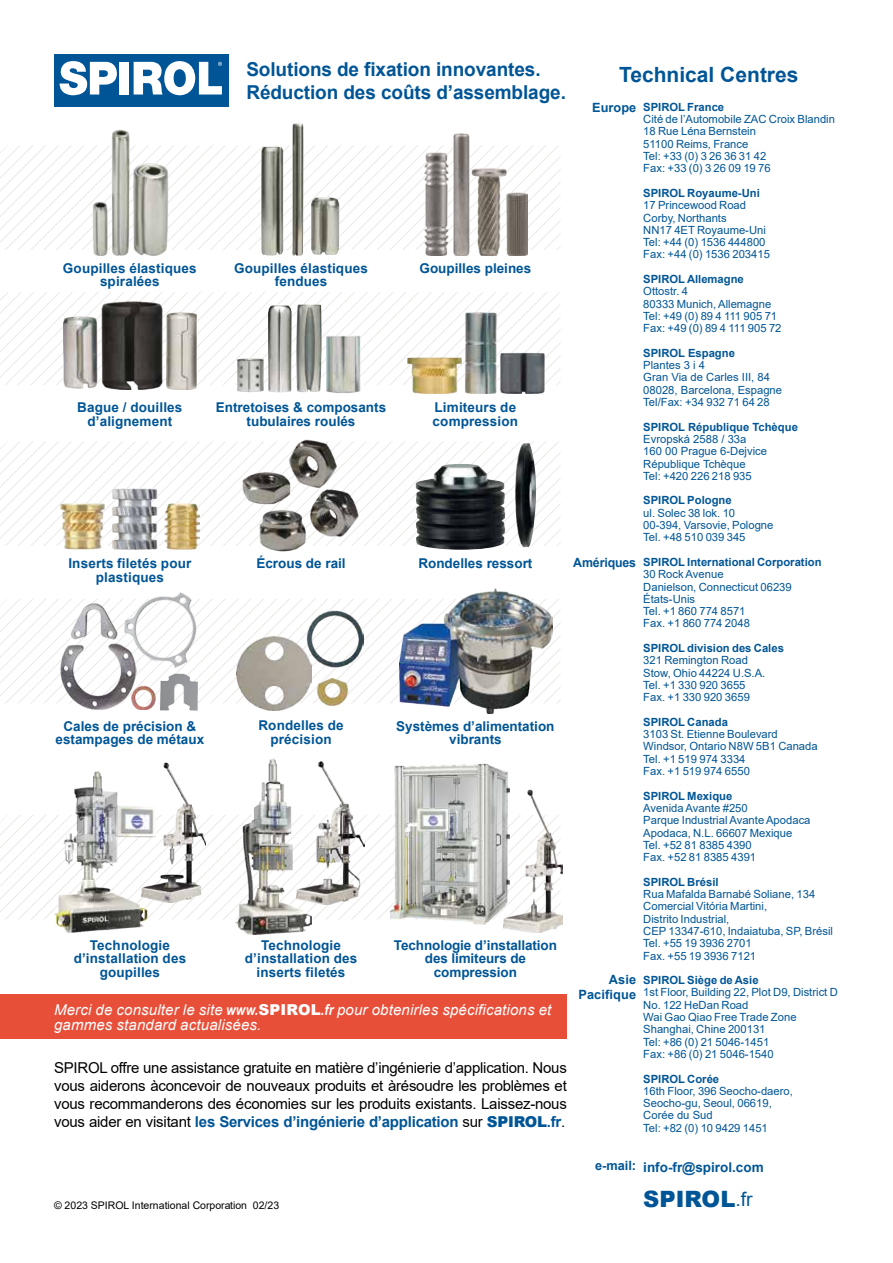
<style>
.page{position:relative;width:893px;height:1263px;background:#fff}
.page>*{position:absolute;margin:0;border:0;box-sizing:border-box;transform-origin:0 0}
.t1{font:900 22.5px "Arial";color:#005596}
.t2{font:700 21px "Arial";color:#005596}
.t3{font:700 19.2px/23.1px "Arial";letter-spacing:-.005em;color:#005596}
.t4{font:15px/18px "Arial";letter-spacing:-.015em;color:#000;text-align:justify}
.t5{font:italic 15px/15px "Arial";letter-spacing:.01em;color:#fff}
.t6{font:700 13.5px/13.5px "Arial";letter-spacing:.01em;color:#005596;text-align:center}
.t7{font:700 12.75px/15.3px "Arial";color:#005596;text-align:right}
.t8{font:11.25px/12.3px "Arial";color:#005596}
.t9{font:700 11.25px "Arial";color:#005596}
.t10{font:10.5px "Arial";color:#000}
.s1{font-weight:400;font-size:19.5px}
.s2{font-family:"Arial Narrow";font-weight:700}
.s3{font-weight:900;font-style:normal}
.s4{font-weight:700;color:#005596}
.s5{font-weight:900;color:#005596}
</style>
<div class="page">
<div style="left:0;top:994px;width:566px;height:45px;background:#e74f39"></div>
<svg style="left:0;top:815px;width:389px;height:105px"></svg>
<svg style="left:0;top:599px;width:400px;height:104px"></svg>
<svg style="left:0;top:441px;width:508px;height:105px"></svg>
<svg style="left:0;top:292px;width:516px;height:93px"></svg>
<svg style="left:0;top:145px;width:425px;height:105px"></svg>
<div style="left:54px;top:54px;width:174px;height:53px;background:#005596"></div>
<div style="left:120px;top:62px;width:9px;height:33px;background:#fff"></div>
<svg style="left:59px;top:61px;width:58px;height:35px"></svg>
<svg style="left:134px;top:61px;width:88px;height:35px"></svg>
<img style="left:236px;top:758px;width:75px;height:176px">
<img style="left:297px;top:762px;width:67px;height:142px">
<img style="left:389px;top:764px;width:121px;height:161px">
<img style="left:503px;top:790px;width:60px;height:142px">
<img style="left:156px;top:763px;width:50px;height:139px">
<img style="left:54px;top:771px;width:102px;height:162px">
<img style="left:88px;top:129px;width:84px;height:127px">
<img style="left:261px;top:123px;width:43px;height:133px">
<img style="left:311px;top:197px;width:28px;height:58px">
<img style="left:425px;top:133px;width:102px;height:123px">
<img style="left:101px;top:301px;width:62px;height:88px">
<img style="left:167px;top:313px;width:30px;height:76px">
<img style="left:63px;top:302px;width:35px;height:87px">
<img style="left:325px;top:303px;width:38px;height:90px">
<img style="left:237px;top:305px;width:86px;height:88px">
<img style="left:464px;top:312px;width:34px;height:81px">
<img style="left:498px;top:312px;width:47px;height:81px">
<img style="left:407px;top:326px;width:55px;height:67px">
<img style="left:242px;top:439px;width:116px;height:113px">
<img style="left:416px;top:443px;width:120px;height:107px">
<img style="left:236px;top:635px;width:75px;height:75px">
<img style="left:307px;top:610px;width:57px;height:57px">
<img style="left:314px;top:673px;width:37px;height:33px">
<img style="left:400px;top:589px;width:152px;height:124px">
<img style="left:158px;top:672px;width:42px;height:39px">
<img style="left:136px;top:685px;width:21px;height:25px">
<img style="left:59px;top:640px;width:77px;height:70px">
<img style="left:67px;top:599px;width:49px;height:43px">
<img style="left:116px;top:592px;width:96px;height:80px">
<img style="left:61px;top:489px;width:96px;height:61px">
<img style="left:157px;top:473px;width:42px;height:76px">
<h3 class="t3" style="left:246px;top:58px;width:321px">Solutions de fixation innovantes.<br>Réduction des coûts d’assemblage.</h3>
<h2 class="t2" style="left:619px;top:60px;width:181px">Technical Centres</h2>
<p class="t9" style="left:643px;top:99px;width:82px">SPIROL France</p>
<p class="t8" style="left:643px;top:113px;width:193px">Cité de l’Automobile ZAC Croix Blandin<br>18 Rue Léna Bernstein<br>51100 Reims, France<br>Tel: +33 (0) 3 26 36 31 42<br>Fax: +33 (0) 3 26 09 19 76</p>
<p class="t9" style="left:643px;top:185px;width:118px">SPIROL Royaume-Uni</p>
<p class="t8" style="left:643px;top:199px;width:128px">17 Princewood Road<br>Corby, Northants<br>NN17 4ET Royaume-Uni<br>Tel: +44 (0) 1536 444800<br>Fax: +44 (0) 1536 203415</p>
<p class="t9" style="left:643px;top:271px;width:102px">SPIROL Allemagne</p>
<p class="t8" style="left:643px;top:285px;width:140px">Ottostr. 4<br>80333 Munich, Allemagne<br>Tel: +49 (0) 89 4 111 905 71<br>Fax: +49 (0) 89 4 111 905 72</p>
<p class="t9" style="left:643px;top:345px;width:93px">SPIROL Espagne</p>
<p class="t8" style="left:643px;top:359px;width:140px">Plantes 3 i 4<br>Gran Via de Carles III, 84<br>08028, Barcelona, Espagne<br>Tel/Fax: +34 932 71 64 28</p>
<p class="t9" style="left:643px;top:419px;width:156px">SPIROL République Tchèque</p>
<p class="t8" style="left:643px;top:433px;width:125px">Evropská 2588 / 33a<br>160 00 Prague 6-Dejvice<br>République Tchèque<br>Tel: +420 226 218 935</p>
<p class="t9" style="left:643px;top:492px;width:90px">SPIROL Pologne</p>
<p class="t8" style="left:643px;top:506px;width:132px">ul. Solec 38 lok. 10<br>00-394, Varsovie, Pologne<br>Tel. +48 510 039 345</p>
<p class="t9" style="left:643px;top:554px;width:180px">SPIROL International Corporation</p>
<p class="t8" style="left:643px;top:568px;width:150px">30 Rock Avenue<br>Danielson, Connecticut 06239<br>États-Unis<br>Tel. +1 860 774 8571<br>Fax. +1 860 774 2048</p>
<p class="t9" style="left:643px;top:640px;width:142px">SPIROL division des Cales</p>
<p class="t8" style="left:643px;top:654px;width:124px">321 Remington Road<br>Stow, Ohio 44224 U.S.A.<br>Tel. +1 330 920 3655<br>Fax. +1 330 920 3659</p>
<p class="t9" style="left:643px;top:714px;width:86px">SPIROL Canada</p>
<p class="t8" style="left:643px;top:728px;width:176px">3103 St. Etienne Boulevard<br>Windsor, Ontario N8W 5B1 Canada<br>Tel. +1 519 974 3334<br>Fax. +1 519 974 6550</p>
<p class="t9" style="left:643px;top:788px;width:91px">SPIROL Mexique</p>
<p class="t8" style="left:643px;top:802px;width:169px">Avenida Avante #250<br>Parque Industrial Avante Apodaca<br>Apodaca, N.L. 66607 Mexique<br>Tel. +52 81 8385 4390<br>Fax. +52 81 8385 4391</p>
<p class="t9" style="left:643px;top:874px;width:77px">SPIROL Brésil</p>
<p class="t8" style="left:643px;top:888px;width:191px">Rua Mafalda Barnabé Soliane, 134<br>Comercial Vitória Martini,<br>Distrito Industrial,<br>CEP 13347-610, Indaiatuba, SP, Brésil<br>Tel. +55 19 3936 2701<br>Fax. +55 19 3936 7121</p>
<p class="t9" style="left:643px;top:972px;width:117px">SPIROL Siège de Asie</p>
<p class="t8" style="left:643px;top:986px;width:196px">1st Floor, Building 22, Plot D9, District D<br>No. 122 HeDan Road<br>Wai Gao Qiao Free Trade Zone<br>Shanghai, Chine 200131<br>Tel: +86 (0) 21 5046-1451<br>Fax: +86 (0) 21 5046-1540</p>
<p class="t9" style="left:643px;top:1070px;width:77px">SPIROL Corée</p>
<p class="t8" style="left:643px;top:1084px;width:151px">16th Floor, 396 Seocho-daero,<br>Seocho-gu, Seoul, 06619,<br>Corée du Sud<br>Tel: +82 (0) 10 9429 1451</p>
<p class="t6" style="left:643px;top:1161px;width:122px">info-fr@spirol.com</p>
<h1 class="t1" style="left:643px;top:1182px;width:111px">SPIROL<span class="s1">.fr</span></h1>
<p class="t7" style="left:592px;top:100px;width:45px">Europe</p>
<p class="t6" style="left:63px;top:261px;width:135px">Goupilles élastiques spiralées</p>
<p class="t6" style="left:234px;top:261px;width:135px">Goupilles élastiques fendues</p>
<p class="t6" style="left:419px;top:261px;width:113px">Goupilles pleines</p>
<p class="t6" style="left:77px;top:401px;width:107px">Bague / douilles d’alignement</p>
<p class="t6" style="left:216px;top:401px;width:172px">Entretoises &amp; composants tubulaires roulés</p>
<p class="t6" style="left:433px;top:401px;width:87px;text-align:left">Limiteurs de compression</p>
<p class="t6" style="left:68px;top:557px;width:125px">Inserts filetés pour plastiques</p>
<p class="t6" style="left:256px;top:557px;width:91px">Écrous de rail</p>
<p class="t6" style="left:418px;top:557px;width:116px">Rondelles ressort</p>
<p class="t7" style="left:573px;top:555px;width:64px">Amériques</p>
<p class="t6" style="left:56px;top:719px;width:150px">Cales de précision &amp; estampages de métaux</p>
<p class="t6" style="left:258px;top:719px;width:87px">Rondelles de précision</p>
<p class="t6" style="left:396px;top:719px;width:160px">Systèmes d’alimentation vibrants</p>
<p class="t6" style="left:74px;top:938px;width:114px">Technologie d’installation des goupilles</p>
<p class="t6" style="left:245px;top:938px;width:114px">Technologie d’installation des inserts filetés</p>
<p class="t6" style="left:394px;top:938px;width:165px">Technologie d’installation des limiteurs de compression</p>
<p class="t7" style="left:578px;top:972px;width:59px">Asie<br>Pacifique</p>
<h3 class="t5" style="left:54px;top:1002px;width:499px">Merci de consulter le site <span class="s2">www.</span><span class="s3">SPIROL</span><span class="s2">.fr</span> pour obtenirles spécifications et gammes standard actualisées.</h3>
<p class="t4" style="left:54px;top:1058px;width:514px">SPIROL offre une assistance gratuite en matière d’ingénierie d’application. Nous vous aiderons àconcevoir de nouveaux produits et àrésoudre les problèmes et vous recommanderons des économies sur les produits existants. Laissez-nous vous aider en visitant <span class="s4">les Services d’ingénierie d’application</span> sur <span class="s5">SPIROL</span><span class="s4">.fr</span>.</p>
<p class="t7" style="left:595px;top:1158px;width:43px">e-mail:</p>
<p class="t10" style="left:54px;top:1198px;width:227px">© 2023 SPIROL International Corporation 02/23</p>
</div>
